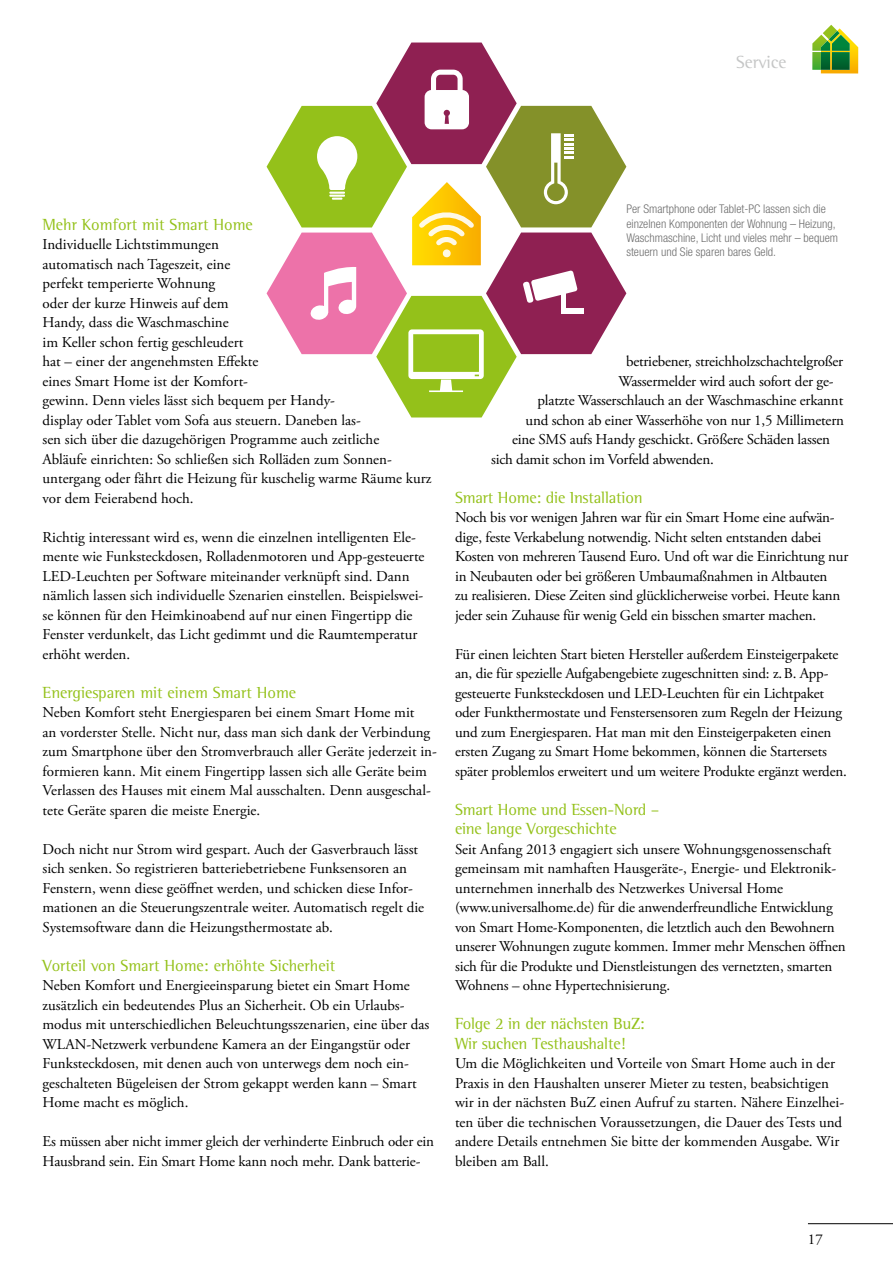
<style>
.page{position:relative;width:893px;height:1263px;background:#fff}
.page>*{position:absolute;margin:0;border:0;box-sizing:border-box;transform-origin:0 0}
.t1{font:18px "Rotis Semi Serif";color:#c5c6c6}
.t2{font:16.5px/19.8px "Rotis Semi Serif";letter-spacing:-.01em;color:#94c11a}
.t3{font:15px/19.5px "Adobe Garamond Pro";color:#000}
.t4{font:300 condensed 12px/14.4px "Helvetica Neue";color:#6e6e6e}
</style>
<div class="page">
<svg style="left:267px;top:43px;width:359px;height:374px"></svg>
<hr style="left:808px;top:1223px;width:85px;height:1px;background:#000">
<svg style="left:812px;top:25px;width:46px;height:49px"></svg>
<p class="t1" style="left:736px;top:51px;width:52px">Service</p>
<p class="t2" style="left:43px;top:214px;width:212px">Mehr Komfort mit Smart Home</p>
<p class="t3" style="left:43px;top:235px;width:390px">Individuelle Lichtstimmungen<br>automatisch nach Tageszeit, eine<br>perfekt temperierte Wohnung<br>oder der kurze Hinweis auf dem<br>Handy, dass die Waschmaschine<br>im Keller schon fertig geschleudert<br>hat – einer der angenehmsten Effekte<br>eines Smart Home ist der Komfort-<br>gewinn. Denn vieles lässt sich bequem per Handy-<br>display oder Tablet vom Sofa aus steuern. Daneben las-<br>sen sich über die dazugehörigen Programme auch zeitliche<br>Abläufe einrichten: So schließen sich Rolläden zum Sonnen&shy;untergang oder fährt die Heizung für kuschelig warme Räume kurz vor dem Feierabend hoch.</p>
<p class="t3" style="left:43px;top:528px;width:384px">Richtig interessant wird es, wenn die einzelnen intelligenten Ele&shy;mente wie Funksteckdosen, Rolladenmotoren und App-gesteuerte LED-Leuchten per Software miteinander verknüpft sind. Dann nämlich lassen sich individuelle Szenarien einstellen. Beispielswei&shy;se können für den Heimkinoabend auf nur einen Fingertipp die Fenster verdunkelt, das Licht gedimmt und die Raumtemperatur erhöht werden.</p>
<p class="t2" style="left:43px;top:682px;width:255px">Energiesparen mit einem Smart Home</p>
<p class="t3" style="left:43px;top:703px;width:396px">Neben Komfort steht Energiesparen bei einem Smart Home mit<br>an vorderster Stelle. Nicht nur, dass man sich dank der Verbindung zum Smartphone über den Stromverbrauch aller Geräte jederzeit in&shy;formieren kann. Mit einem Fingertipp lassen sich alle Geräte beim Verlassen des Hauses mit einem Mal ausschalten. Denn ausgeschal&shy;tete Geräte sparen die meiste Energie.</p>
<p class="t3" style="left:43px;top:840px;width:383px">Doch nicht nur Strom wird gespart. Auch der Gasverbrauch lässt sich senken. So registrieren batteriebetriebene Funksensoren an Fenstern, wenn diese geöffnet werden, und schicken diese Infor&shy;mationen an die Steuerungszentrale weiter. Automatisch regelt die Systemsoftware dann die Heizungsthermostate ab.</p>
<p class="t2" style="left:43px;top:955px;width:294px">Vorteil von Smart Home: erhöhte Sicherheit</p>
<p class="t3" style="left:43px;top:976px;width:388px">Neben Komfort und Energieeinsparung bietet ein Smart Home zusätzlich ein bedeutendes Plus an Sicherheit. Ob ein Urlaubs&shy;modus mit unterschiedlichen Beleuchtungsszenarien, eine über das WLAN-Netzwerk verbundene Kamera an der Eingangstür oder Funksteckdosen, mit denen auch von unterwegs dem noch ein&shy;geschalteten Bügeleisen der Strom gekappt werden kann – Smart Home macht es möglich.</p>
<p class="t3" style="left:43px;top:1132px;width:393px">Es müssen aber nicht immer gleich der verhinderte Einbruch oder ein<br>Hausbrand sein. Ein Smart Home kann noch mehr. Dank batterie-</p>
<p class="t4" style="left:626px;top:202px;width:213px">Per Smartphone oder Tablet-PC lassen sich die einzelnen Komponenten der Wohnung – Heizung, Waschmaschine, Licht und vieles mehr – bequem steuern und Sie sparen bares Geld.</p>
<p class="t3" style="left:626px;top:352px;width:219px">betriebener, streichholzschachtelgroßer</p>
<p class="t3" style="left:618px;top:372px;width:217px">Wassermelder wird auch sofort der ge-</p>
<p class="t3" style="left:537px;top:391px;width:307px">platzte Wasserschlauch an der Waschmaschine erkannt</p>
<p class="t3" style="left:525px;top:411px;width:320px">und schon ab einer Wasserhöhe von nur 1,5 Millimetern</p>
<p class="t3" style="left:512px;top:430px;width:319px">eine SMS aufs Handy geschickt. Größere Schäden lassen</p>
<p class="t3" style="left:491px;top:450px;width:224px">sich damit schon im Vorfeld abwenden.</p>
<p class="t2" style="left:455px;top:487px;width:189px">Smart Home: die Installation</p>
<p class="t3" style="left:455px;top:508px;width:395px">Noch bis vor wenigen Jahren war für ein Smart Home eine aufwän&shy;dige, feste Verkabelung notwendig. Nicht selten entstanden dabei Kosten von mehreren Tausend Euro. Und oft war die Einrichtung nur in Neubauten oder bei größeren Umbaumaßnahmen in Altbauten<br>zu realisieren. Diese Zeiten sind glücklicherweise vorbei. Heute kann jeder sein Zuhause für wenig Geld ein bisschen smarter machen.</p>
<p class="t3" style="left:455px;top:645px;width:393px">Für einen leichten Start bieten Hersteller außerdem Einsteigerpakete an, die für spezielle Aufgabengebiete zugeschnitten sind: z.B. App&shy;gesteuerte Funksteckdosen und LED-Leuchten für ein Lichtpaket oder Funkthermostate und Fenstersensoren zum Regeln der Heizung und zum Energiesparen. Hat man mit den Einsteigerpaketen einen ersten Zugang zu Smart Home bekommen, können die Startersets später problemlos erweitert und um weitere Produkte ergänzt werden.</p>
<p class="t2" style="left:455px;top:799px;width:206px">Smart Home und Essen-Nord – eine lange Vorgeschichte</p>
<p class="t3" style="left:455px;top:840px;width:392px">Seit Anfang 2013 engagiert sich unsere Wohnungsgenossenschaft gemeinsam mit namhaften Hausgeräte-, Energie- und Elektronik&shy;unternehmen innerhalb des Netzwerkes Universal Home (www.universalhome.de) für die anwenderfreundliche Entwicklung von Smart Home-Komponenten, die letztlich auch den Bewohnern unserer Wohnungen zugute kommen. Immer mehr Menschen öffnen sich für die Produkte und Dienstleistungen des vernetzten, smarten Wohnens – ohne Hypertechnisierung.</p>
<p class="t2" style="left:455px;top:1014px;width:191px">Folge 2 in der nächsten BuZ:<br>Wir suchen Testhaushalte!</p>
<p class="t3" style="left:455px;top:1054px;width:391px">Um die Möglichkeiten und Vorteile von Smart Home auch in der Praxis in den Haushalten unserer Mieter zu testen, beabsichtigen wir in der nächsten BuZ einen Aufruf zu starten. Nähere Einzelhei&shy;ten über die technischen Voraussetzungen, die Dauer des Tests und andere Details entnehmen Sie bitte der kommenden Ausgabe. Wir bleiben am Ball.</p>
<p class="t3" style="left:808px;top:1230px;width:16px">17</p>
</div>
